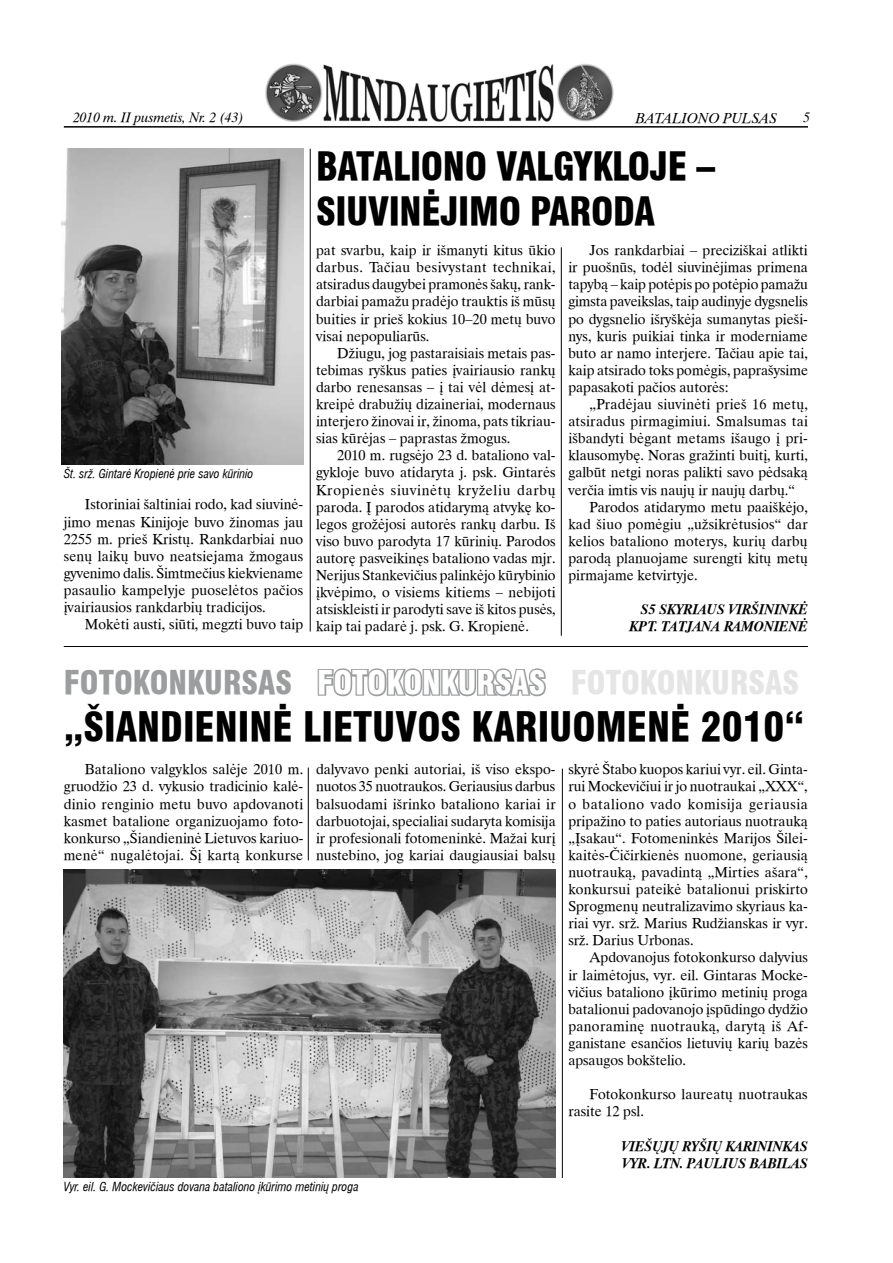
<style>
.page{position:relative;width:893px;height:1263px;background:#fff}
.page>*{position:absolute;margin:0;border:0;box-sizing:border-box;transform-origin:0 0}
.t1{font:900 condensed 39px "Helvetica LT";color:#000}
.t2{font:900 condensed 37.5px/45px "Helvetica LT";letter-spacing:-.01em;color:#000}
.t3{font:900 condensed 31.5px "Helvetica LT";color:#9c9d9f}
.t4{font:14.25px/17.1px "Times LT";color:#000;text-align:justify}
.t5{font:italic 14.25px/17.1px "Times LT Bold";color:#000;text-align:right}
.t6{font:14.25px "Times LT Italic";color:#000}
.t7{font:13.5px "Times LT Italic";color:#000}
.t8{font:italic condensed 12px "Helvetica LT";color:#000}
.s1{color:#fff}
.s2{color:#e5e5e6}
</style>
<div class="page">
<img style="left:265px;top:63px;width:349px;height:59px">
<hr style="left:64px;top:126px;width:744px;height:2px;background:#000">
<img style="left:61px;top:149px;width:242px;height:316px">
<svg style="left:317px;top:668px;width:229px;height:29px"></svg>
<img style="left:64px;top:870px;width:492px;height:308px">
<hr style="left:64px;top:646px;width:744px;height:1px;background:#000">
<hr style="left:310px;top:149px;width:1px;height:482px;background:#000">
<hr style="left:561px;top:247px;width:1px;height:389px;background:#000">
<hr style="left:308px;top:767px;width:1px;height:93px;background:#000">
<hr style="left:562px;top:769px;width:1px;height:409px;background:#000">
<p class="t7" style="left:73px;top:109px;width:172px">2010 m. II pusmetis, Nr. 2 (43)</p>
<p class="t6" style="left:636px;top:109px;width:143px">BATALIONO PULSAS</p>
<p class="t7" style="left:803px;top:109px;width:8px">5</p>
<p class="t8" style="left:64px;top:466px;width:191px">Št. srž. Gintarė Kropienė prie savo kūrinio</p>
<p class="t4" style="left:64px;top:496px;width:241px;text-indent:21px">Istoriniai šaltiniai rodo, kad siuvinė&shy;jimo menas Kinijoje buvo žinomas jau 2255 m. prieš Kristų. Rankdarbiai nuo senų laikų buvo neatsiejama žmogaus gyvenimo dalis. Šimtmečius kiekviename pasaulio kampelyje puoselėtos pačios įvairiausios rankdarbių tradicijos.</p>
<p class="t4" style="left:85px;top:616px;width:220px">Mokėti austi, siūti, megzti buvo taip</p>
<h2 class="t2" style="left:316px;top:143px;width:401px">BATALIONO VALGYKLOJE –<br>SIUVINĖJIMO PARODA</h2>
<p class="t4" style="left:316px;top:242px;width:241px">pat svarbu, kaip ir išmanyti kitus ūkio darbus. Tačiau besivystant technikai, atsiradus daugybei pramonės šakų, rank&shy;darbiai pamažu pradėjo trauktis iš mūsų buities ir prieš kokius 10–20 metų buvo visai nepopuliarūs.</p>
<p class="t4" style="left:316px;top:344px;width:241px;text-indent:21px">Džiugu, jog pastaraisiais metais pas&shy;tebimas ryškus paties įvairiausio rankų darbo renesansas – į tai vėl dėmesį at&shy;kreipė drabužių dizaineriai, modernaus interjero žinovai ir, žinoma, pats tikriau&shy;sias kūrėjas – paprastas žmogus.</p>
<p class="t4" style="left:316px;top:447px;width:241px;text-indent:21px">2010 m. rugsėjo 23 d. bataliono val&shy;gykloje buvo atidaryta j. psk. Gintarės Kropienės siuvinėtų kryželiu darbų paroda. Į parodos atidarymą atvykę ko&shy;legos grožėjosi autorės rankų darbu. Iš viso buvo parodyta 17 kūrinių. Parodos autorę pasveikinęs bataliono vadas mjr.<br>Nerijus Stankevičius palinkėjo kūrybinio įkvėpimo, o visiems kitiems – nebijoti atsiskleisti ir parodyti save iš kitos pusės, kaip tai padarė j. psk. G. Kropienė.</p>
<p class="t4" style="left:568px;top:242px;width:241px;text-indent:21px">Jos rankdarbiai – preciziškai atlikti ir puošnūs, todėl siuvinėjimas primena tapybą – kaip potėpis po potėpio pamažu gimsta paveikslas, taip audinyje dygsnelis po dygsnelio išryškėja sumanytas pieši&shy;nys, kuris puikiai tinka ir moderniame buto ar namo interjere. Tačiau apie tai, kaip atsirado toks pomėgis, paprašysime papasakoti pačios autorės:</p>
<p class="t4" style="left:590px;top:395px;width:220px">„Pradėjau siuvinėti prieš 16 metų,</p>
<p class="t4" style="left:568px;top:413px;width:241px">atsiradus pirmagimiui. Smalsumas tai</p>
<p class="t4" style="left:568px;top:430px;width:241px">išbandyti bėgant metams išaugo į pri-</p>
<p class="t4" style="left:568px;top:447px;width:241px">klausomybę. Noras gražinti buitį, kurti,</p>
<p class="t4" style="left:568px;top:464px;width:241px">galbūt netgi noras palikti savo pėdsaką</p>
<p class="t4" style="left:568px;top:481px;width:228px">verčia imtis vis naujų ir naujų darbų.“</p>
<p class="t4" style="left:590px;top:498px;width:220px">Parodos atidarymo metu paaiškėjo,</p>
<p class="t4" style="left:568px;top:515px;width:241px">kad šiuo pomėgiu „užsikrėtusios“ dar</p>
<p class="t4" style="left:568px;top:532px;width:241px">kelios bataliono moterys, kurių darbų</p>
<p class="t4" style="left:568px;top:549px;width:241px">parodą planuojame surengti kitų metų</p>
<p class="t4" style="left:568px;top:566px;width:131px">pirmajame ketvirtyje.</p>
<p class="t5" style="left:630px;top:600px;width:180px">S5 SKYRIAUS VIRŠININKĖ<br>KPT. TATJANA RAMONIENĖ</p>
<h3 class="t3" style="left:64px;top:662px;width:737px">FOTOKONKURSAS <span class="s1">FOTOKONKURSAS</span> <span class="s2">FOTOKONKURSAS</span></h3>
<h1 class="t1" style="left:64px;top:701px;width:742px">„ŠIANDIENINĖ LIETUVOS KARIUOMENĖ 2010“</h1>
<p class="t4" style="left:316px;top:761px;width:241px">dalyvavo penki autoriai, iš viso ekspo&shy;nuotos 35 nuotraukos. Geriausius darbus balsuodami išrinko bataliono kariai ir darbuotojai, specialiai sudaryta komisija ir profesionali fotomeninkė. Mažai kurį nustebino, jog kariai daugiausiai balsų</p>
<p class="t4" style="left:568px;top:761px;width:241px">skyrė Štabo kuopos kariui vyr. eil. Ginta&shy;rui Mockevičiui ir jo nuotraukai „XXX“, o bataliono vado komisija geriausia pripažino to paties autoriaus nuotrauką „Įsakau“. Fotomeninkės Marijos Šilei&shy;kaitės-Čičirkienės nuomone, geriausią nuotrauką, pavadintą „Mirties ašara“, konkursui pateikė batalionui priskirto Sprogmenų neutralizavimo skyriaus ka&shy;riai vyr. srž. Marius Rudžianskas ir vyr. srž. Darius Urbonas.</p>
<p class="t4" style="left:568px;top:949px;width:241px;text-indent:21px">Apdovanojus fotokonkurso dalyvius ir laimėtojus, vyr. eil. Gintaras Mocke&shy;vičius bataliono įkūrimo metinių proga batalionui padovanojo įspūdingo dydžio panoraminę nuotrauką, darytą iš Af&shy;ganistane esančios lietuvių karių bazės apsaugos bokštelio.</p>
<p class="t4" style="left:568px;top:1086px;width:241px;text-indent:21px">Fotokonkurso laureatų nuotraukas rasite 12 psl.</p>
<p class="t5" style="left:621px;top:1137px;width:188px;text-align:left">VIEŠŲJŲ RYŠIŲ KARININKAS<br>VYR. LTN. PAULIUS BABILAS</p>
<p class="t4" style="left:64px;top:761px;width:241px;text-indent:21px">Bataliono valgyklos salėje 2010 m. gruodžio 23 d. vykusio tradicinio kalė&shy;dinio renginio metu buvo apdovanoti kasmet batalione organizuojamo foto&shy;konkurso „Šiandieninė Lietuvos kariuo&shy;menė“ nugalėtojai. Šį kartą konkurse</p>
<p class="t8" style="left:64px;top:1178px;width:296px">Vyr. eil. G. Mockevičiaus dovana bataliono įkūrimo metinių proga</p>
</div>
